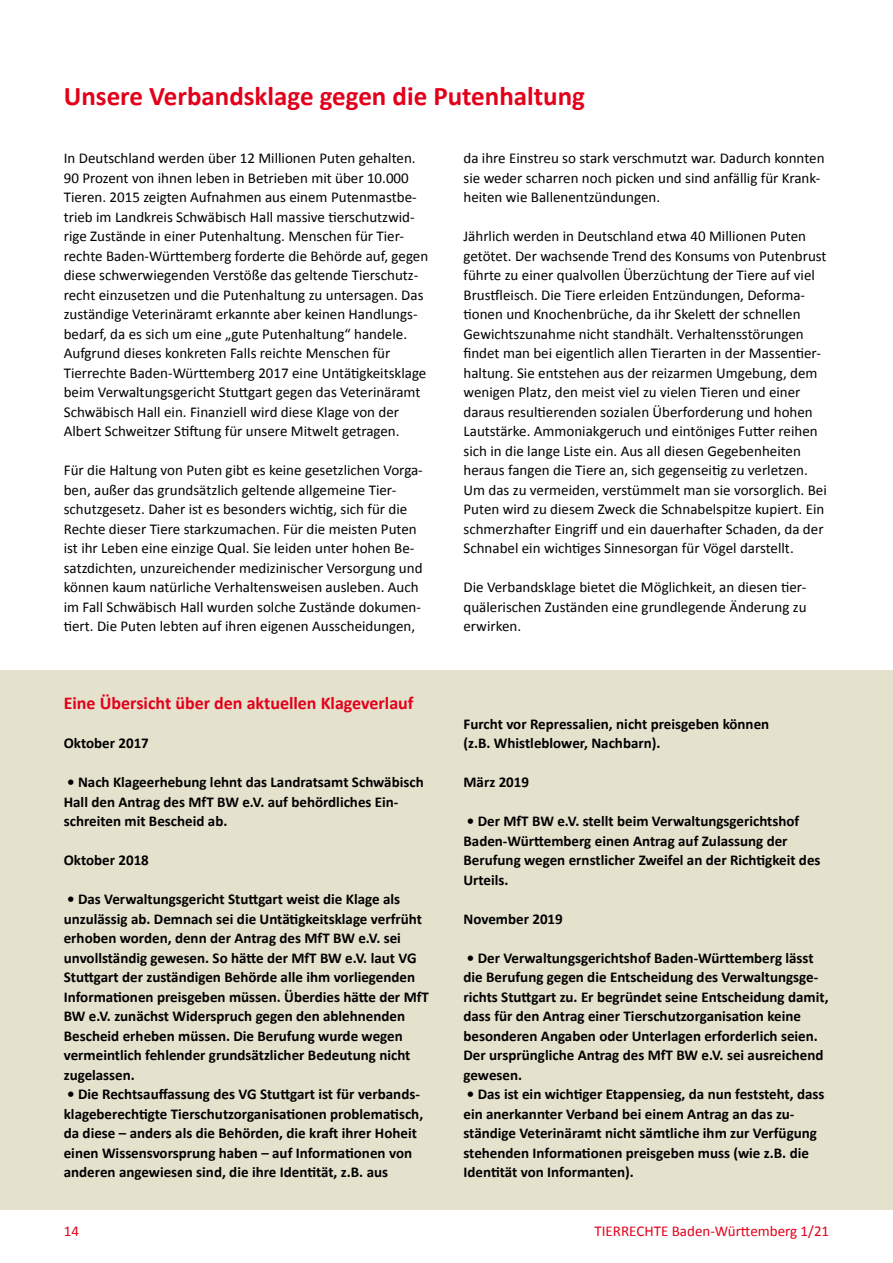
<style>
.page{position:relative;width:893px;height:1263px;background:#fff}
.page>*{position:absolute;margin:0;border:0;box-sizing:border-box;transform-origin:0 0}
.t1{font:700 27px "Calibri";color:#e2001a}
.t2{font:700 18px "Calibri";color:#e2001a}
.t3{font:15px/19.5px "Calibri";color:#000}
.t4{font:700 15px/19.5px "Calibri";color:#000}
.t5{font:15px "Calibri";color:#e2001a}
</style>
<div class="page">
<div style="left:0;top:670px;width:893px;height:539px;background:#e4e1cd"></div>
<hr style="left:892px;top:0;width:1px;height:495px;background:#e4e1cd">
<h1 class="t1" style="left:64px;top:77px;width:523px">Unsere Verbandsklage gegen die Putenhaltung</h1>
<p class="t3" style="left:64px;top:148px;width:366px">In Deutschland werden über 12 Millionen Puten gehalten.<br>90 Prozent von ihnen leben in Betrieben mit über 10.000<br>Tieren. 2015 zeigten Aufnahmen aus einem Putenmastbe&shy;trieb im Landkreis Schwäbisch Hall massive tierschutzwid&shy;rige Zustände in einer Putenhaltung. Menschen für Tier&shy;rechte Baden-Württemberg forderte die Behörde auf, gegen diese schwerwiegenden Verstöße das geltende Tierschutz&shy;recht einzusetzen und die Putenhaltung zu untersagen. Das zuständige Veterinäramt erkannte aber keinen Handlungs&shy;bedarf, da es sich um eine „gute Putenhaltung“ handele.<br>Aufgrund dieses konkreten Falls reichte Menschen für Tierrechte Baden-Württemberg 2017 eine Untätigkeitsklage beim Verwaltungsgericht Stuttgart gegen das Veterinäramt Schwäbisch Hall ein. Finanziell wird diese Klage von der Albert Schweitzer Stiftung für unsere Mitwelt getragen.</p>
<p class="t3" style="left:64px;top:460px;width:361px">Für die Haltung von Puten gibt es keine gesetzlichen Vorga&shy;ben, außer das grundsätzlich geltende allgemeine Tier&shy;schutzgesetz. Daher ist es besonders wichtig, sich für die Rechte dieser Tiere starkzumachen. Für die meisten Puten ist ihr Leben eine einzige Qual. Sie leiden unter hohen Be&shy;satzdichten, unzureichender medizinischer Versorgung und können kaum natürliche Verhaltensweisen ausleben. Auch im Fall Schwäbisch Hall wurden solche Zustände dokumen&shy;tiert. Die Puten lebten auf ihren eigenen Ausscheidungen,</p>
<p class="t2" style="left:64px;top:690px;width:351px">Eine Übersicht über den aktuellen Klageverlauf</p>
<p class="t4" style="left:64px;top:733px;width:87px">Oktober 2017</p>
<p class="t4" style="left:64px;top:772px;width:361px">• Nach Klageerhebung lehnt das Landratsamt Schwäbisch<br>Hall den Antrag des MfT BW e.V. auf behördliches Ein&shy;schreiten mit Bescheid ab.</p>
<p class="t4" style="left:64px;top:850px;width:87px">Oktober 2018</p>
<p class="t4" style="left:64px;top:889px;width:367px">• Das Verwaltungsgericht Stuttgart weist die Klage als unzulässig ab. Demnach sei die Untätigkeitsklage verfrüht erhoben worden, denn der Antrag des MfT BW e.V. sei unvollständig gewesen. So hätte der MfT BW e.V. laut VG Stuttgart der zuständigen Behörde alle ihm vorliegenden Informationen preisgeben müssen. Überdies hätte der MfT BW e.V. zunächst Widerspruch gegen den ablehnenden Bescheid erheben müssen. Die Berufung wurde wegen vermeintlich fehlender grundsätzlicher Bedeutung nicht zugelassen.</p>
<p class="t4" style="left:64px;top:1084px;width:361px">• Die Rechtsauffassung des VG Stuttgart ist für verbands&shy;klageberechtigte Tierschutzorganisationen problematisch, da diese – anders als die Behörden, die kraft ihrer Hoheit einen Wissensvorsprung haben – auf Informationen von anderen angewiesen sind, die ihre Identität, z.B. aus</p>
<p class="t3" style="left:463px;top:148px;width:363px">da ihre Einstreu so stark verschmutzt war. Dadurch konnten sie weder scharren noch picken und sind anfällig für Krank&shy;heiten wie Ballenentzündungen.</p>
<p class="t3" style="left:463px;top:226px;width:365px">Jährlich werden in Deutschland etwa 40 Millionen Puten getötet. Der wachsende Trend des Konsums von Putenbrust führte zu einer qualvollen Überzüchtung der Tiere auf viel Brustfleisch. Die Tiere erleiden Entzündungen, Deforma&shy;tionen und Knochenbrüche, da ihr Skelett der schnellen Gewichtszunahme nicht standhält. Verhaltensstörungen findet man bei eigentlich allen Tierarten in der Massentier&shy;haltung. Sie entstehen aus der reizarmen Umgebung, dem wenigen Platz, den meist viel zu vielen Tieren und einer daraus resultierenden sozialen Überforderung und hohen Lautstärke. Ammoniakgeruch und eintöniges Futter reihen sich in die lange Liste ein. Aus all diesen Gegebenheiten heraus fangen die Tiere an, sich gegenseitig zu verletzen.<br>Um das zu vermeiden, verstümmelt man sie vorsorglich. Bei Puten wird zu diesem Zweck die Schnabelspitze kupiert. Ein schmerzhafter Eingriff und ein dauerhafter Schaden, da der Schnabel ein wichtiges Sinnesorgan für Vögel darstellt.</p>
<p class="t3" style="left:463px;top:577px;width:345px;text-align:justify">Die Verbandsklage bietet die Möglichkeit, an diesen tier&shy;quälerischen Zuständen eine grundlegende Änderung zu erwirken.</p>
<p class="t4" style="left:463px;top:713px;width:307px">Furcht vor Repressalien, nicht preisgeben können (z.B. Whistleblower, Nachbarn).</p>
<p class="t4" style="left:463px;top:772px;width:67px">März 2019</p>
<p class="t4" style="left:463px;top:811px;width:359px">• Der MfT BW e.V. stellt beim Verwaltungsgerichtshof Baden-Württemberg einen Antrag auf Zulassung der Berufung wegen ernstlicher Zweifel an der Richtigkeit des Urteils.</p>
<p class="t4" style="left:463px;top:908px;width:101px">November 2019</p>
<p class="t4" style="left:463px;top:947px;width:367px">• Der Verwaltungsgerichtshof Baden-Württemberg lässt die Berufung gegen die Entscheidung des Verwaltungsge&shy;richts Stuttgart zu. Er begründet seine Entscheidung damit, dass für den Antrag einer Tierschutzorganisation keine besonderen Angaben oder Unterlagen erforderlich seien.<br>Der ursprüngliche Antrag des MfT BW e.V. sei ausreichend gewesen.</p>
<p class="t4" style="left:463px;top:1084px;width:363px">• Das ist ein wichtiger Etappensieg, da nun feststeht, dass ein anerkannter Verband bei einem Antrag an das zu&shy;ständige Veterinäramt nicht sämtliche ihm zur Verfügung stehenden Informationen preisgeben muss (wie z.B. die Identität von Informanten).</p>
<p class="t5" style="left:64px;top:1221px;width:17px">14</p>
<p class="t5" style="left:595px;top:1221px;width:236px">TIERRECHTE Baden-Württemberg 1/21</p>
</div>
